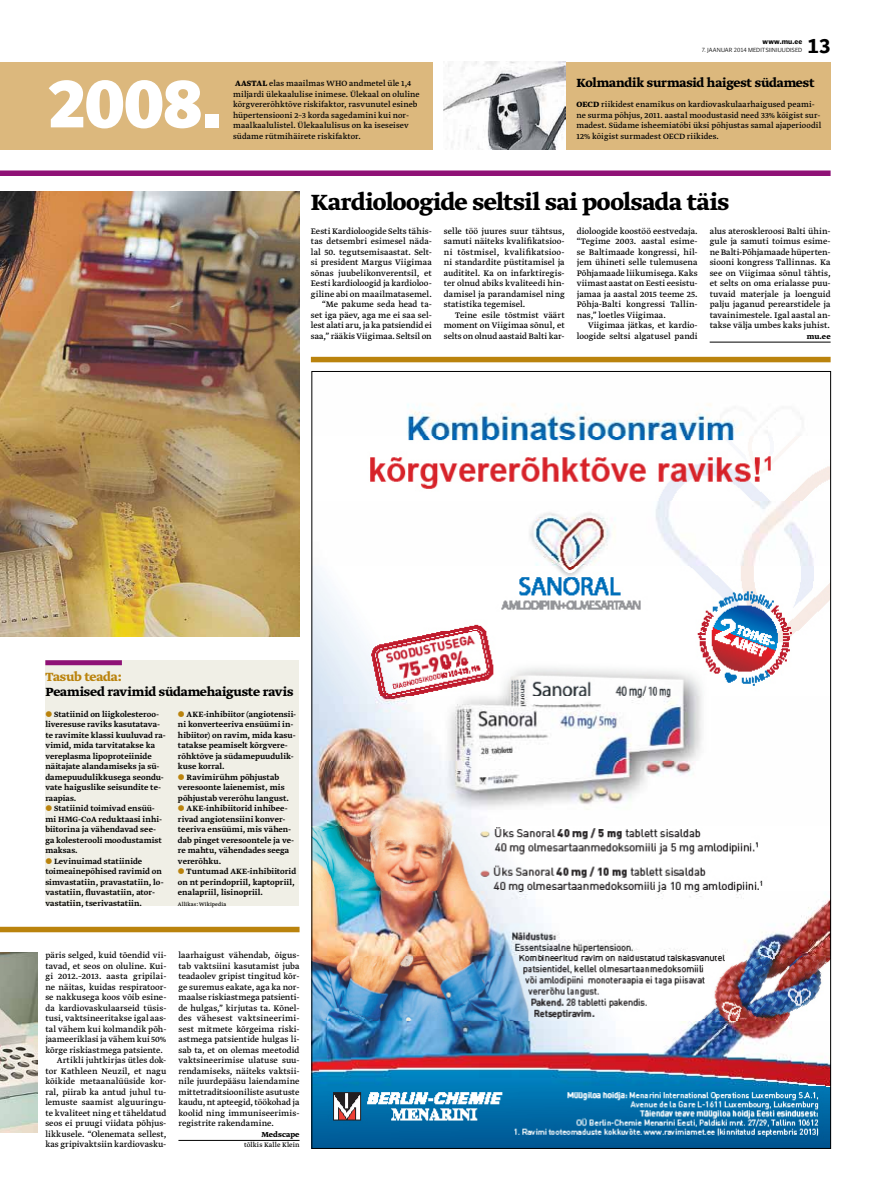
<style>
.page{position:relative;width:893px;height:1191px;background:#fff}
.page>*{position:absolute;margin:0;border:0;box-sizing:border-box;transform-origin:0 0}
.t1{font:800 67px "Olisipone";color:#fff}
.t2{font:700 26px "Greta Text Pro";letter-spacing:-.015em;color:#000}
.t3{font:700 20px "Olisipone";color:#000}
.t4{font:700 14px "Greta Text Pro";letter-spacing:-.01em;color:#000}
.t5{font:700 14px "Greta Text Pro";letter-spacing:-.015em;color:#ba830d}
.t6{font:9.4px/10.5px "Greta Text Pro";letter-spacing:.005em;color:#000;text-align:justify}
.t7{font:500 9px/10.5px "Greta Text Pro";letter-spacing:.01em;color:#000}
.t8{font:9px/10.5px "Greta Text Pro";letter-spacing:.01em;color:#000}
.t9{font:700 8.5px "Greta Text Pro";letter-spacing:.01em;color:#000}
.t10{font:7.5px "Greta Text Pro";letter-spacing:.02em;color:#000}
.t11{font:700 7px "Olisipone";letter-spacing:.025em;color:#000}
.t12{font:300 6px "Olisipone";letter-spacing:.015em;color:#000}
.t13{font:6px "Greta Text Pro";letter-spacing:.03em;color:#000}
.s1{font-weight:700}
.s2{font-weight:400;font-size:10px;color:#ba830d}
</style>
<div class="page">
<div style="left:0;top:170px;width:831px;height:6px;background:#8f1176"></div>
<div style="left:0;top:62px;width:432px;height:87px;background:#dcb87d"></div>
<div style="left:444px;top:62px;width:387px;height:87px;background:#dcb87d"></div>
<div style="left:45px;top:660px;width:254px;height:245px;background:#f0efe6"></div>
<div style="left:45px;top:660px;width:77px;height:5px;background:#8f1176"></div>
<div style="left:311px;top:357px;width:520px;height:5px;background:#ba830d"></div>
<div style="left:0;top:926px;width:300px;height:6px;background:#ba830d"></div>
<img style="left:444px;top:62px;width:121px;height:87px">
<hr style="left:178px;top:1140px;width:122px;height:1px;background:#000">
<img style="left:0;top:952px;width:38px;height:180px">
<img style="left:0;top:191px;width:299px;height:446px">
<hr style="left:710px;top:342px;width:121px;height:1px;background:#000">
<img style="left:314px;top:404px;width:515px;height:742px">
<h1 class="t1" style="left:47px;top:62px;width:176px">2008.</h1>
<p class="t8" style="left:233px;top:79px;width:188px"><span class="s1">AASTAL</span> elas maailmas WHO andmetel üle 1,4 miljardi ülekaalulise inimese. Ülekaal on oluline kõrgvererõhktõve riskifaktor, rasvunutel esineb hüpertensiooni 2–3 korda sagedamini kui nor&shy;maalkaalulistel. Ülekaalulisus on ka iseseisev südame rütmihäirete riskifaktor.</p>
<h3 class="t3" style="left:808px;top:34px;width:25px">13</h3>
<p class="t11" style="left:763px;top:37px;width:41px">www.mu.ee</p>
<p class="t12" style="left:702px;top:46px;width:102px">7. JAANUAR 2014 MEDITSIINIUUDISED</p>
<h3 class="t4" style="left:576px;top:73px;width:240px">Kolmandik surmasid haigest südamest</h3>
<p class="t8" style="left:576px;top:100px;width:246px"><span class="s1">OECD</span> riikidest enamikus on kardiovaskulaarhaigused peami&shy;ne surma põhjus, 2011. aastal moodustasid need 33% kõigist sur&shy;madest. Südame isheemiatõbi üksi põhjustas samal ajaperioodil</p>
<p class="t8" style="left:576px;top:131px;width:144px">12% kõigist surmadest OECD riikides.</p>
<h2 class="t2" style="left:311px;top:185px;width:420px">Kardioloogide seltsil sai poolsada täis</h2>
<p class="t6" style="left:311px;top:226px;width:122px;text-align:right">Eesti Kardioloogide Selts tähis&shy;tas detsembri esimesel näda&shy;lal 50. tegutsemisaastat. Selt&shy;si president Margus Viigimaa sõnas juubelikonverentsil, et<br>Eesti kardioloogid ja kardioloo&shy;giline abi on maailmatasemel. “Me pakume seda head ta&shy;set iga päev, aga me ei saa sel&shy;lest alati aru, ja ka patsiendid ei saa,” rääkis Viigimaa. Seltsil on</p>
<p class="t6" style="left:444px;top:226px;width:122px">selle töö juures suur tähtsus, samuti näiteks kvalifikatsioo&shy;ni tõstmisel, kvalifikatsioo&shy;ni standardite püstitamisel ja audititel. Ka on infarktiregis&shy;ter olnud abiks kvaliteedi hin&shy;damisel ja parandamisel ning statistika tegemisel.</p>
<p class="t6" style="left:577px;top:226px;width:122px">dioloogide koostöö eestvedaja. “Tegime 2003. aastal esime&shy;se Baltimaade kongressi, hil&shy;jem ühineti selle tulemusena Põhjamaade liikumisega. Kaks viimast aastat on Eesti eesistu&shy;jamaa ja aastal 2015 teeme 25.<br>Põhja-Balti kongressi Tallin&shy;nas,” loetles Viigimaa.</p>
<p class="t6" style="left:577px;top:320px;width:122px;text-align:right">Viigimaa jätkas, et kardio&shy;loogide seltsi algatusel pandi</p>
<p class="t6" style="left:710px;top:226px;width:122px">alus ateroskleroosi Balti ühin&shy;gule ja samuti toimus esime&shy;ne Balti-Põhjamaade hüperten&shy;siooni kongress Tallinnas. Ka see on Viigimaa sõnul tähtis, et selts on oma erialasse puu&shy;tuvaid materjale ja loenguid palju jaganud perearstidele ja tavainimestele. Igal aastal an&shy;takse välja umbes kaks juhist.</p>
<p class="t9" style="left:807px;top:330px;width:25px">mu.ee</p>
<p class="t6" style="left:444px;top:310px;width:122px;text-indent:11px">Teine esile tõstmist väärt moment on Viigimaa sõnul, et selts on olnud aastaid Balti kar-</p>
<h3 class="t5" style="left:45px;top:667px;width:78px">Tasub teada:</h3>
<h3 class="t4" style="left:45px;top:682px;width:250px">Peamised ravimid südamehaiguste ravis</h3>
<p class="t7" style="left:45px;top:709px;width:122px"><span class="s2">⦁</span> Statiinid on liigkolesteroo&shy;liveresuse raviks kasutatava&shy;te ravimite klassi kuuluvad ra&shy;vimid, mida tarvitatakse ka vereplasma lipoproteiinide näitajate alandamiseks ja sü&shy;damepuudulikkusega seondu&shy;vate haiguslike seisundite te&shy;raapias.<br><span class="s2">⦁</span> Statiinid toimivad ensüü&shy;mi HMG-CoA reduktaasi inhi&shy;biitorina ja vähendavad see&shy;ga kolesterooli moodustamist maksas.<br><span class="s2">⦁</span> Levinuimad statiinide toimeainepõhised ravimid on simvastatiin, pravastatiin, lo&shy;vastatiin, fluvastatiin, ator&shy;vastatiin, tserivastatiin.</p>
<p class="t7" style="left:178px;top:709px;width:120px"><span class="s2">⦁</span> AKE-inhibiitor (angiotensii&shy;ni konverteeriva ensüümi in&shy;hibiitor) on ravim, mida kasu&shy;tatakse peamiselt kõrgvere&shy;rõhktõve ja südamepuudulik&shy;kuse korral.<br><span class="s2">⦁</span> Ravimirühm põhjustab veresoonte laienemist, mis põhjustab vererõhu langust. <span class="s2">⦁</span> AKE-inhibiitorid inhibee&shy;rivad angiotensiini konver&shy;teeriva ensüümi, mis vähen&shy;dab pinget veresoontele ja ve&shy;re mahtu, vähendades seega vererõhku.<br><span class="s2">⦁</span> Tuntumad AKE-inhibiitorid on nt perindopriil, kaptopriil, enalapriil, lisinopriil.</p>
<p class="t13" style="left:178px;top:900px;width:50px">Allikas: Wikipedia</p>
<p class="t6" style="left:45px;top:950px;width:123px">päris selged, kuid tõendid vii-</p>
<p class="t6" style="left:45px;top:961px;width:123px">tavad, et seos on oluline. Kui-</p>
<p class="t6" style="left:45px;top:971px;width:123px">gi 2012.–2013. aasta gripilai-</p>
<p class="t6" style="left:45px;top:982px;width:123px">ne näitas, kuidas respiratoor-</p>
<p class="t6" style="left:45px;top:992px;width:123px">se nakkusega koos võib esine-</p>
<p class="t6" style="left:45px;top:1003px;width:123px">da kardiovaskulaarseid tüsis-</p>
<p class="t6" style="left:45px;top:1013px;width:123px">tusi, vaktsineeritakse igal aas-</p>
<p class="t6" style="left:45px;top:1024px;width:123px">tal vähem kui kolmandik põh-</p>
<p class="t6" style="left:45px;top:1034px;width:123px">jaameeriklasi ja vähem kui 50%</p>
<p class="t6" style="left:45px;top:1045px;width:119px">kõrge riskiastmega patsiente.</p>
<p class="t6" style="left:57px;top:1055px;width:111px">Artikli juhtkirjas ütles dok-</p>
<p class="t6" style="left:45px;top:1066px;width:123px">tor Kathleen Neuzil, et nagu</p>
<p class="t6" style="left:45px;top:1076px;width:123px">kõikide metaanalüüside kor-</p>
<p class="t6" style="left:45px;top:1087px;width:123px">ral, piirab ka antud juhul tu-</p>
<p class="t6" style="left:45px;top:1097px;width:123px">lemuste saamist alguuringu-</p>
<p class="t6" style="left:45px;top:1108px;width:123px">te kvaliteet ning et täheldatud</p>
<p class="t6" style="left:45px;top:1118px;width:123px">seos ei pruugi viidata põhjus-</p>
<p class="t6" style="left:45px;top:1129px;width:123px">likkusele. “Olenemata sellest,</p>
<p class="t6" style="left:45px;top:1139px;width:123px">kas gripivaktsiin kardiovasku-</p>
<p class="t6" style="left:178px;top:950px;width:123px">laarhaigust vähendab, õigus&shy;tab vaktsiini kasutamist juba teadaolev gripist tingitud kõr&shy;ge suremus eakate, aga ka nor&shy;maalse riskiastmega patsienti&shy;de hulgas,” kirjutas ta. Kõnel&shy;des vähesest vaktsineerimi&shy;sest mitmete kõrgeima riski&shy;astmega patsientide hulgas li&shy;sab ta, et on olemas meetodid vaktsineerimise ulatuse suu&shy;rendamiseks, näiteks vaktsii&shy;nile juurdepääsu laiendamine mittetraditsiooniliste asutuste kaudu, nt apteegid, töökohad ja koolid ning immuniseerimis&shy;registrite rakendamine.</p>
<p class="t9" style="left:261px;top:1128px;width:40px">Medscape</p>
<p class="t10" style="left:244px;top:1140px;width:57px">tõlkis Kalle Klein</p>
</div>
